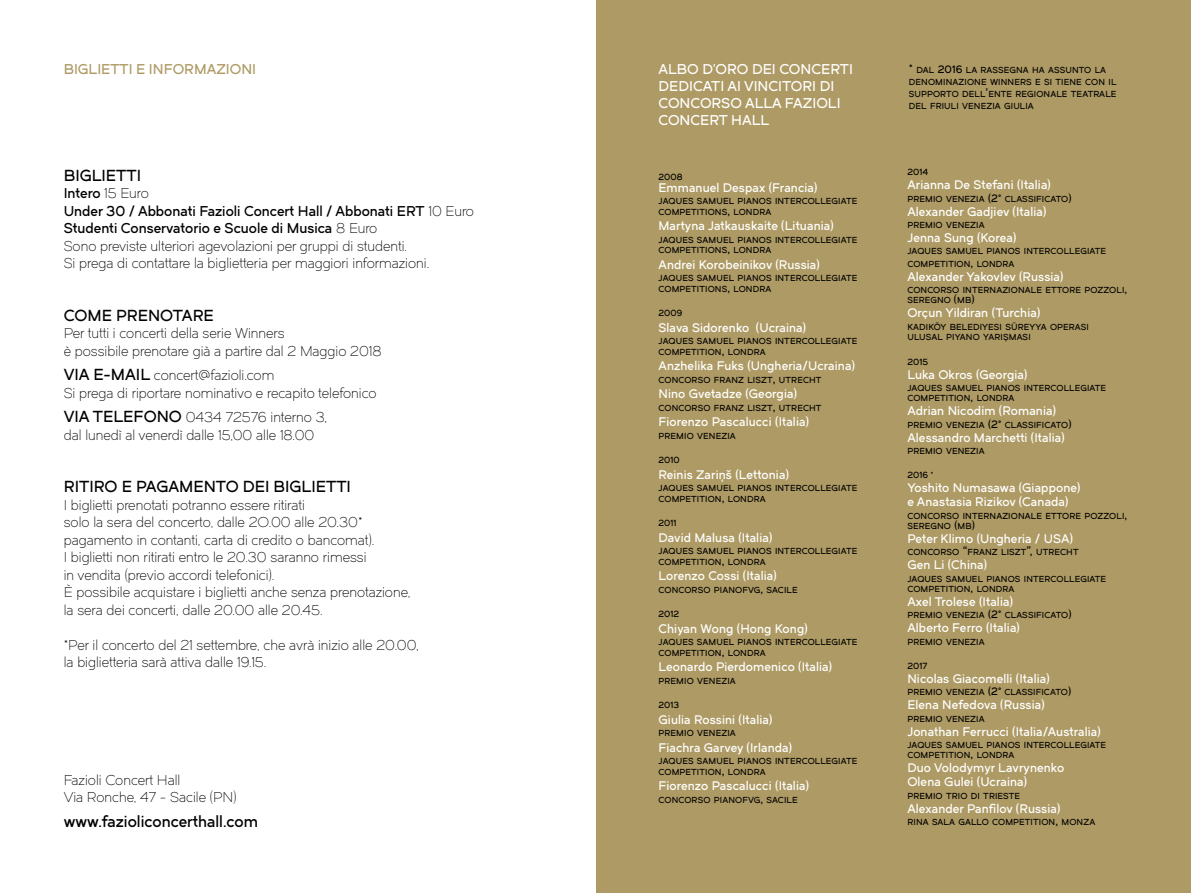
<style>
.page{position:relative;width:1191px;height:893px;background:#fff}
.page>*{position:absolute;margin:0;border:0;box-sizing:border-box;transform-origin:0 0}
.t1{font:15.75px "Dual 600";color:#000}
.t2{font:14px/17.5px "Dual 300";color:#000}
.t3{font:14px/17.5px "Dual 600";color:#000}
.t4{font:14px/16.8px "Dual 600";color:#fff}
.t5{font:14px "Dual 600";color:#ae9a64}
.t6{font:12.25px/14px "Dual 600";letter-spacing:.01em;color:#fff}
.t7{font:8.75px "Dual 600";letter-spacing:.01em;color:#000}
.t8{font:8.58px/10.5px "Dual 600";letter-spacing:.015em;color:#000}
.s1{font-family:"Dual 300"}
.s2{font-family:"Dual 600";font-size:15.75px}
.s3{font-size:12.25px}
.s4{font-size:10.5px}
</style>
<div class="page">
<div style="left:596px;top:0;width:595px;height:893px;background:#ae9a64"></div>
<h2 class="t5" style="left:64px;top:60px;width:194px">BIGLIETTI E INFORMAZIONI</h2>
<h1 class="t1" style="left:64px;top:165px;width:79px">BIGLIETTI</h1>
<h2 class="t3" style="left:64px;top:184px;width:412px">Intero <span class="s1">15 Euro<br></span>Under 30 / Abbonati Fazioli Concert Hall / Abbonati ERT <span class="s1">10 Euro<br></span>Studenti Conservatorio e Scuole di Musica <span class="s1">8 Euro</span></h2>
<h2 class="t2" style="left:64px;top:237px;width:367px">Sono previste ulteriori agevolazioni per gruppi di studenti.<br>Si prega di contattare la biglietteria per maggiori informazioni.</h2>
<h1 class="t1" style="left:64px;top:305px;width:152px">COME PRENOTARE</h1>
<h2 class="t2" style="left:64px;top:325px;width:319px">Per tutti i concerti della serie Winners<br>è possibile prenotare già a partire dal 2 Maggio 2018</h2>
<h2 class="t2" style="left:64px;top:367px;width:314px"><span class="s2">VIA E-MAIL</span> concert@fazioli.com<br>Si prega di riportare nominativo e recapito telefonico</h2>
<h2 class="t2" style="left:64px;top:409px;width:265px"><span class="s2">VIA TELEFONO</span> 0434 72576 interno 3, dal lunedì al venerdì dalle 15,00 alle 18.00</h2>
<h1 class="t1" style="left:64px;top:477px;width:289px">RITIRO E PAGAMENTO DEI BIGLIETTI</h1>
<p class="t2" style="left:64px;top:496px;width:348px">I biglietti prenotati potranno essere ritirati<br>solo la sera del concerto, dalle 2O.00 alle 20.30* pagamento in contanti, carta di credito o bancomat).<br>I biglietti non ritirati entro le 20.30 saranno rimessi<br>in vendita (previo accordi telefonici).<br>È possibile acquistare i biglietti anche senza prenotazione, la sera dei concerti, dalle 20.00 alle 20.45.</p>
<h2 class="t2" style="left:64px;top:636px;width:356px">*Per il concerto del 21 settembre, che avrà inizio alle 20.00, la biglietteria sarà attiva dalle 19.15.</h2>
<h2 class="t2" style="left:64px;top:771px;width:174px">Fazioli Concert Hall<br>Via Ronche, 47 - Sacile (PN)</h2>
<h1 class="t1" style="left:64px;top:811px;width:196px">www.fazioliconcerthall.com</h1>
<h2 class="t4" style="left:658px;top:61px;width:196px">ALBO D’ORO DEI CONCERTI<br>DEDICATI AI VINCITORI DI<br>CONCORSO ALLA FAZIOLI<br>CONCERT HALL</h2>
<p class="t7" style="left:658px;top:171px;width:26px">2008</p>
<h3 class="t6" style="left:658px;top:180px;width:160px">Emmanuel Despax (Francia)</h3>
<p class="t8" style="left:658px;top:196px;width:200px">JAQUES SAMUEL PIANOS INTERCOLLEGIATE<br>COMPETITIONS<span class="s3">,</span> LONDRA</p>
<h3 class="t6" style="left:658px;top:219px;width:177px">Martyna Jatkauskaite (Lituania)</h3>
<p class="t8" style="left:658px;top:234px;width:200px">JAQUES SAMUEL PIANOS INTERCOLLEGIATE<br>COMPETITIONS<span class="s3">,</span> LONDRA</p>
<h3 class="t6" style="left:658px;top:257px;width:163px">Andrei Korobeinikov (Russia)</h3>
<p class="t8" style="left:658px;top:273px;width:200px">JAQUES SAMUEL PIANOS INTERCOLLEGIATE<br>COMPETITIONS<span class="s3">,</span> LONDRA</p>
<p class="t7" style="left:658px;top:307px;width:25px">2009</p>
<h3 class="t6" style="left:658px;top:320px;width:149px">Slava Sidorenko (Ucraina)</h3>
<p class="t8" style="left:658px;top:336px;width:200px">JAQUES SAMUEL PIANOS INTERCOLLEGIATE<br>COMPETITION<span class="s3">,</span> LONDRA</p>
<h3 class="t6" style="left:658px;top:359px;width:198px">Anzhelika Fuks (Ungheria/Ucraina)</h3>
<p class="t8" style="left:658px;top:374px;width:164px">CONCORSO FRANZ LISZT<span class="s3">,</span> UTRECHT</p>
<h3 class="t6" style="left:658px;top:387px;width:140px">Nino Gvetadze (Georgia)</h3>
<p class="t8" style="left:658px;top:402px;width:164px">CONCORSO FRANZ LISZT<span class="s3">,</span> UTRECHT</p>
<h3 class="t6" style="left:658px;top:415px;width:152px">Fiorenzo Pascalucci (Italia)</h3>
<p class="t8" style="left:658px;top:430px;width:79px">PREMIO VENEZIA</p>
<p class="t7" style="left:658px;top:454px;width:23px">2010</p>
<h3 class="t6" style="left:658px;top:467px;width:132px">Reinis Zariņš (Lettonia)</h3>
<p class="t8" style="left:658px;top:483px;width:200px">JAQUES SAMUEL PIANOS INTERCOLLEGIATE<br>COMPETITION<span class="s3">,</span> LONDRA</p>
<p class="t7" style="left:658px;top:517px;width:19px">2011</p>
<h3 class="t6" style="left:658px;top:530px;width:115px">David Malusa (Italia)</h3>
<p class="t8" style="left:658px;top:546px;width:200px">JAQUES SAMUEL PIANOS INTERCOLLEGIATE<br>COMPETITION<span class="s3">,</span> LONDRA</p>
<h3 class="t6" style="left:658px;top:569px;width:120px">Lorenzo Cossi (Italia)</h3>
<p class="t8" style="left:658px;top:584px;width:141px">CONCORSO PIANOFVG<span class="s3">,</span> SACILE</p>
<p class="t7" style="left:658px;top:608px;width:22px">2012</p>
<h3 class="t6" style="left:658px;top:621px;width:151px">Chiyan Wong (Hong Kong)</h3>
<p class="t8" style="left:658px;top:637px;width:200px">JAQUES SAMUEL PIANOS INTERCOLLEGIATE<br>COMPETITION<span class="s3">,</span> LONDRA</p>
<h3 class="t6" style="left:658px;top:660px;width:175px">Leonardo Pierdomenico (Italia)</h3>
<p class="t8" style="left:658px;top:675px;width:79px">PREMIO VENEZIA</p>
<p class="t7" style="left:658px;top:699px;width:22px">2013</p>
<h3 class="t6" style="left:658px;top:712px;width:115px">Giulia Rossini (Italia)</h3>
<p class="t8" style="left:658px;top:728px;width:79px">PREMIO VENEZIA</p>
<h3 class="t6" style="left:658px;top:740px;width:135px">Fiachra Garvey (Irlanda)</h3>
<p class="t8" style="left:658px;top:756px;width:200px">JAQUES SAMUEL PIANOS INTERCOLLEGIATE<br>COMPETITION<span class="s3">,</span> LONDRA</p>
<h3 class="t6" style="left:658px;top:779px;width:152px">Fiorenzo Pascalucci (Italia)</h3>
<p class="t8" style="left:658px;top:794px;width:141px">CONCORSO PIANOFVG<span class="s3">,</span> SACILE</p>
<p class="t8" style="left:909px;top:63px;width:209px;line-height:12.2px"><span class="s3">*</span> DAL <span class="s4">2016</span> LA RASSEGNA HA ASSUNTO LA DENOMINAZIONE WINNERS E SI TIENE CON IL SUPPORTO DELL<span class="s3">’</span>ENTE REGIONALE TEATRALE DEL FRIULI VENEZIA GIULIA</p>
<p class="t7" style="left:907px;top:167px;width:22px">2014</p>
<h3 class="t6" style="left:907px;top:178px;width:145px">Arianna De Stefani (Italia)</h3>
<p class="t8" style="left:907px;top:193px;width:166px">PREMIO VENEZIA <span class="s4">(2°</span> CLASSIFICATO<span class="s4">)</span></p>
<h3 class="t6" style="left:907px;top:204px;width:141px">Alexander Gadjiev (Italia)</h3>
<p class="t8" style="left:907px;top:220px;width:79px">PREMIO VENEZIA</p>
<h3 class="t6" style="left:907px;top:230px;width:111px">Jenna Sung (Korea)</h3>
<p class="t8" style="left:907px;top:245px;width:200px;line-height:12.2px">JAQUES SAMUEL PIANOS INTERCOLLEGIATE<br>COMPETITION<span class="s3">,</span> LONDRA</p>
<h3 class="t6" style="left:907px;top:269px;width:157px">Alexander Yakovlev (Russia)</h3>
<p class="t8" style="left:907px;top:284px;width:221px">CONCORSO INTERNAZIONALE ETTORE POZZOLI<span class="s3">,<br></span>SEREGNO <span class="s4">(</span>MB<span class="s4">)</span></p>
<h3 class="t6" style="left:907px;top:306px;width:134px">Orçun Yildiran (Turchia)</h3>
<p class="t8" style="left:907px;top:321px;width:181px">KADI KÖY BELEDIYESI SÜREYYA OPERASI<br>ULUSAL PIYANO YARIŞMASI</p>
<p class="t7" style="left:907px;top:356px;width:22px">2015</p>
<h3 class="t6" style="left:907px;top:367px;width:121px">Luka Okros (Georgia)</h3>
<p class="t8" style="left:907px;top:382px;width:200px">JAQUES SAMUEL PIANOS INTERCOLLEGIATE<br>COMPETITION<span class="s3">,</span> LONDRA</p>
<h3 class="t6" style="left:907px;top:404px;width:150px">Adrian Nicodim (Romania)</h3>
<p class="t8" style="left:907px;top:419px;width:166px">PREMIO VENEZIA <span class="s4">(2°</span> CLASSIFICATO<span class="s4">)</span></p>
<h3 class="t6" style="left:907px;top:430px;width:159px">Alessandro Marchetti (Italia)</h3>
<p class="t8" style="left:907px;top:445px;width:79px">PREMIO VENEZIA</p>
<p class="t7" style="left:907px;top:470px;width:28px">2016 *</p>
<h3 class="t6" style="left:907px;top:481px;width:174px">Yoshito Numasawa (Giappone) e Anastasia Rizikov (Canada)</h3>
<p class="t8" style="left:907px;top:510px;width:221px">CONCORSO INTERNAZIONALE ETTORE POZZOLI<span class="s3">,<br></span>SEREGNO <span class="s4">(</span>MB<span class="s4">)</span></p>
<h3 class="t6" style="left:907px;top:531px;width:167px">Peter Klimo (Ungheria / USA)</h3>
<p class="t8" style="left:907px;top:547px;width:173px">CONCORSO <span class="s3">“</span>FRANZ LISZT<span class="s3">”,</span> UTRECHT</p>
<h3 class="t6" style="left:907px;top:558px;width:81px">Gen Li (China)</h3>
<p class="t8" style="left:907px;top:573px;width:200px">JAQUES SAMUEL PIANOS INTERCOLLEGIATE<br>COMPETITION<span class="s3">,</span> LONDRA</p>
<h3 class="t6" style="left:907px;top:594px;width:107px">Axel Trolese (Italia)</h3>
<p class="t8" style="left:907px;top:610px;width:166px">PREMIO VENEZIA <span class="s4">(2°</span> CLASSIFICATO<span class="s4">)</span></p>
<h3 class="t6" style="left:907px;top:621px;width:114px">Alberto Ferro (Italia)</h3>
<p class="t8" style="left:907px;top:636px;width:79px">PREMIO VENEZIA</p>
<p class="t7" style="left:907px;top:660px;width:21px">2017</p>
<h3 class="t6" style="left:907px;top:671px;width:144px">Nicolas Giacomelli (Italia)</h3>
<p class="t8" style="left:907px;top:687px;width:165px">PREMIO VENEZIA <span class="s4">(2°</span> CLASSIFICATO<span class="s4">)</span></p>
<h3 class="t6" style="left:907px;top:698px;width:139px">Elena Nefedova (Russia)</h3>
<p class="t8" style="left:907px;top:713px;width:79px">PREMIO VENEZIA</p>
<h3 class="t6" style="left:907px;top:724px;width:195px">Jonathan Ferrucci (Italia/Australia)</h3>
<p class="t8" style="left:907px;top:739px;width:200px">JAQUES SAMUEL PIANOS INTERCOLLEGIATE<br>COMPETITION<span class="s3">,</span> LONDRA</p>
<h3 class="t6" style="left:907px;top:761px;width:158px">Duo Volodymyr Lavrynenko<br>Olena Gulei (Ucraina)</h3>
<p class="t8" style="left:907px;top:790px;width:114px">PREMIO TRIO DI TRIESTE</p>
<h3 class="t6" style="left:907px;top:801px;width:154px">Alexander Panfilov (Russia)</h3>
<p class="t8" style="left:907px;top:816px;width:189px">RINA SALA GALLO COMPETITION<span class="s3">,</span> MONZA</p>
</div>
